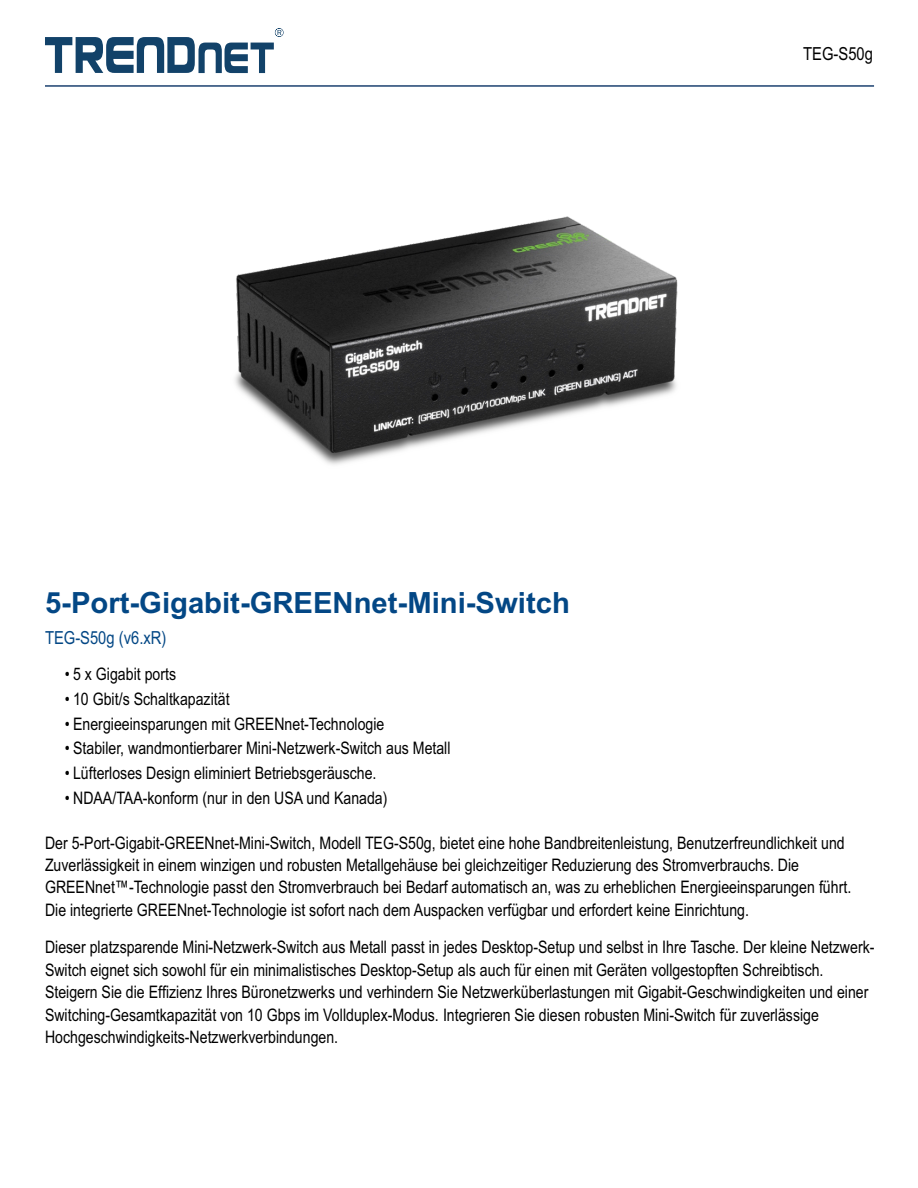
<style>
.page{position:relative;width:918px;height:1188px;background:#fff}
.page>*{position:absolute;margin:0;border:0;box-sizing:border-box;transform-origin:0 0}
.t1{font:700 29.25px "Arial";color:#034785}
.t2{font:18px "Arial Narrow";color:#034785}
.t3{font:18px "Arial Narrow";color:#000}
.t4{font:17.25px/22.5px "Arial Narrow";color:#000}
</style>
<div class="page">
<svg style="left:45px;top:28px;width:238px;height:45px"></svg>
<img style="left:235px;top:216px;width:443px;height:249px">
<hr style="left:45px;top:85px;width:829px;height:2px;background:#31537d">
<p class="t3" style="left:803px;top:47px;width:71px">TEG-S50g</p>
<h1 class="t1" style="left:45px;top:591px;width:526px">5-Port-Gigabit-GREENnet-Mini-Switch</h1>
<p class="t2" style="left:45px;top:631px;width:123px">TEG-S50g (v6.xR)</p>
<p class="t4" style="left:65px;top:665px;width:113px">• 5 x Gigabit ports</p>
<p class="t4" style="left:65px;top:689px;width:166px">• 10 Gbit/s Schaltkapazität</p>
<p class="t4" style="left:65px;top:714px;width:321px">• Energieeinsparungen mit GREENnet-Technologie</p>
<p class="t4" style="left:65px;top:739px;width:387px">• Stabiler, wandmontierbarer Mini-Netzwerk-Switch aus Metall</p>
<p class="t4" style="left:65px;top:763px;width:313px">• Lüfterloses Design eliminiert Betriebsgeräusche.</p>
<p class="t4" style="left:65px;top:788px;width:324px">• NDAA/TAA-konform (nur in den USA und Kanada)</p>
<p class="t4" style="left:45px;top:833px;width:808px">Der 5-Port-Gigabit-GREENnet-Mini-Switch, Modell TEG-S50g, bietet eine hohe Bandbreitenleistung, Benutzerfreundlichkeit und Zuverlässigkeit in einem winzigen und robusten Metallgehäuse bei gleichzeitiger Reduzierung des Stromverbrauchs. Die GREENnet™-Technologie passt den Stromverbrauch bei Bedarf automatisch an, was zu erheblichen Energieeinsparungen führt.<br>Die integrierte GREENnet-Technologie ist sofort nach dem Auspacken verfügbar und erfordert keine Einrichtung.</p>
<p class="t4" style="left:45px;top:938px;width:831px">Dieser platzsparende Mini-Netzwerk-Switch aus Metall passt in jedes Desktop-Setup und selbst in Ihre Tasche. Der kleine Netzwerk-Switch eignet sich sowohl für ein minimalistisches Desktop-Setup als auch für einen mit Geräten vollgestopften Schreibtisch.<br>Steigern Sie die Effizienz Ihres Büronetzwerks und verhindern Sie Netzwerküberlastungen mit Gigabit-Geschwindigkeiten und einer Switching-Gesamtkapazität von 10 Gbps im Vollduplex-Modus. Integrieren Sie diesen robusten Mini-Switch für zuverlässige Hochgeschwindigkeits-Netzwerkverbindungen.</p>
</div>
